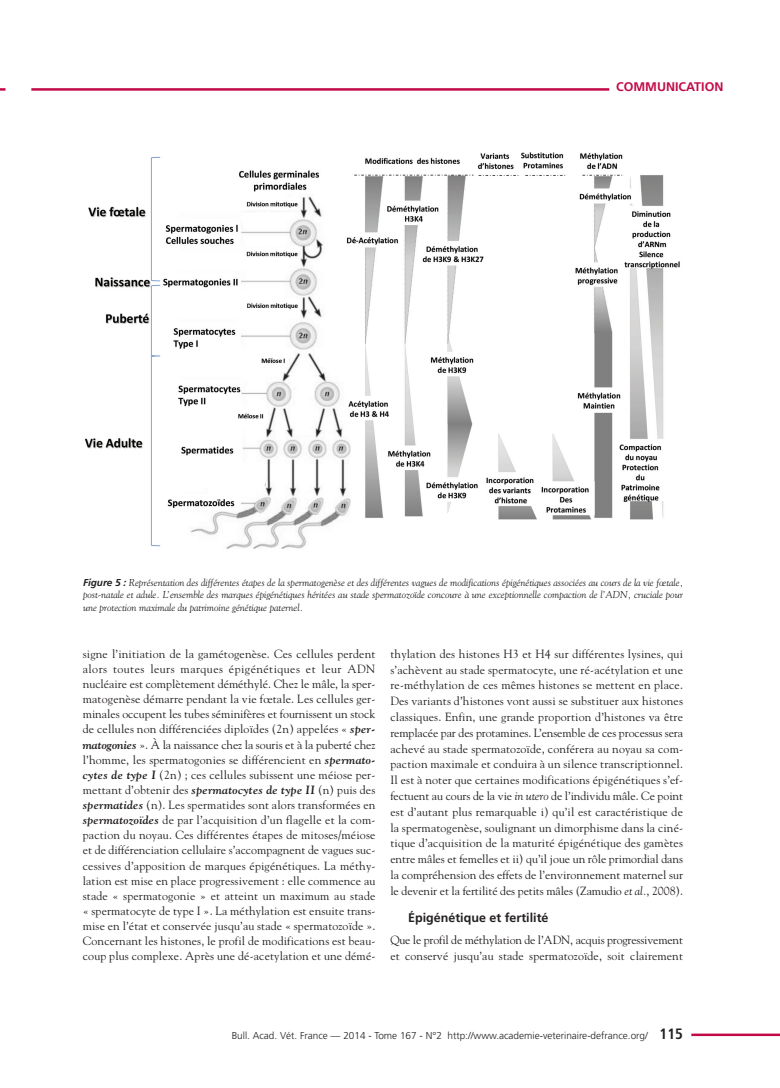
<style>
.page{position:relative;width:780px;height:1088px;background:#fff}
.page>*{position:absolute;margin:0;border:0;box-sizing:border-box;transform-origin:0 0}
.t1{font:700 12.5px "Frutiger";color:#231f20}
.t2{font:700 12.5px "Frutiger";color:#c30a49}
.t3{font:11.88px/15.1px "Goudy";letter-spacing:.01em;color:#231f20;text-align:justify}
.t4{font:italic 10px/12.5px "Goudy";color:#231f20;text-align:justify}
.t5{font:300 10px "Frutiger";color:#231f20}
.s1{font-family:"Frutiger";font-weight:700}
.s2{font-weight:700;font-style:italic}
.s3{font-style:italic}
.s4{font-weight:700;font-stretch:condensed;font-size:15px}
</style>
<div class="page">
<hr style="left:691px;top:1033px;width:89px;height:3px;background:#c30a49">
<hr style="left:31px;top:88px;width:578px;height:3px;background:#c30a49">
<svg style="left:0;top:88px;width:6px;height:3px"></svg>
<img style="left:84px;top:152px;width:596px;height:397px">
<p class="t2" style="left:616px;top:81px;width:109px">COMMUNICATION</p>
<p class="t4" style="left:83px;top:576px;width:601px"><span class="s1">Figure 5 :</span> Représentation des différentes étapes de la spermatogenèse et des différentes vagues de modifications épigénétiques associées au cours de la vie fœtale, post-natale et adule. L’ensemble des marques épigénétiques héritées au stade spermatozoïde concoure à une exceptionnelle compaction de l’ADN, cruciale pour une protection maximale du patrimoine génétique paternel.</p>
<p class="t3" style="left:83px;top:646px;width:294px">signe l’initiation de la gamétogenèse. Ces cellules perdent alors toutes leurs marques épigénétiques et leur ADN nucléaire est complètement déméthylé. Chez le mâle, la sper&shy;matogenèse démarre pendant la vie fœtale. Les cellules ger&shy;minales occupent les tubes séminifères et fournissent un stock de cellules non différenciées diploïdes (2n) appelées « <span class="s2">sper&shy;matogonies</span> ». À la naissance chez la souris et à la puberté chez l’homme, les spermatogonies se différencient en <span class="s2">spermato&shy;cytes de type I</span> (2n) ; ces cellules subissent une méiose per&shy;mettant d’obtenir des <span class="s2">spermatocytes de type II</span> (n) puis des <span class="s2">spermatides</span> (n). Les spermatides sont alors transformées en <span class="s2">spermatozoïdes</span> de par l’acquisition d’un flagelle et la com&shy;paction du noyau. Ces différentes étapes de mitoses/méiose et de différenciation cellulaire s’accompagnent de vagues suc&shy;cessives d’apposition de marques épigénétiques. La méthy&shy;lation est mise en place progressivement : elle commence au stade « spermatogonie » et atteint un maximum au stade « spermatocyte de type I ». La méthylation est ensuite trans&shy;mise en l’état et conservée jusqu’au stade « spermatozoïde ».<br>Concernant les histones, le profil de modifications est beau&shy;coup plus complexe. Après une dé-acetylation et une démé-</p>
<p class="t3" style="left:390px;top:646px;width:294px;line-height:15.8px">thylation des histones H3 et H4 sur différentes lysines, qui s’achèvent au stade spermatocyte, une ré-acétylation et une re-méthylation de ces mêmes histones se mettent en place.<br>Des variants d’histones vont aussi se substituer aux histones classiques. Enfin, une grande proportion d’histones va être remplacée par des protamines. L’ensemble de ces processus sera achevé au stade spermatozoïde, conférera au noyau sa com&shy;paction maximale et conduira à un silence transcriptionnel.<br>Il est à noter que certaines modifications épigénétiques s’ef&shy;fectuent au cours de la vie <span class="s3">in utero</span> de l’individu mâle. Ce point est d’autant plus remarquable i) qu’il est caractéristique de la spermatogenèse, soulignant un dimorphisme dans la ciné&shy;tique d’acquisition de la maturité épigénétique des gamètes entre mâles et femelles et ii) qu’il joue un rôle primordial dans la compréhension des effets de l’environnement maternel sur le devenir et la fertilité des petits mâles (Zamudio <span class="s3">et al.</span>, 2008).</p>
<p class="t1" style="left:408px;top:912px;width:142px">Épigénétique et fertilité</p>
<p class="t3" style="left:390px;top:932px;width:294px;line-height:15.8px">Que le profil de méthylation de l’ADN, acquis progressivement et conservé jusqu’au stade spermatozoïde, soit clairement</p>
<p class="t5" style="left:232px;top:1031px;width:453px">Bull. Acad. Vét. France — 2014 - Tome 167 - N°2 http://www.academie-veterinaire-defrance.org/ <span class="s4">115</span></p>
</div>
